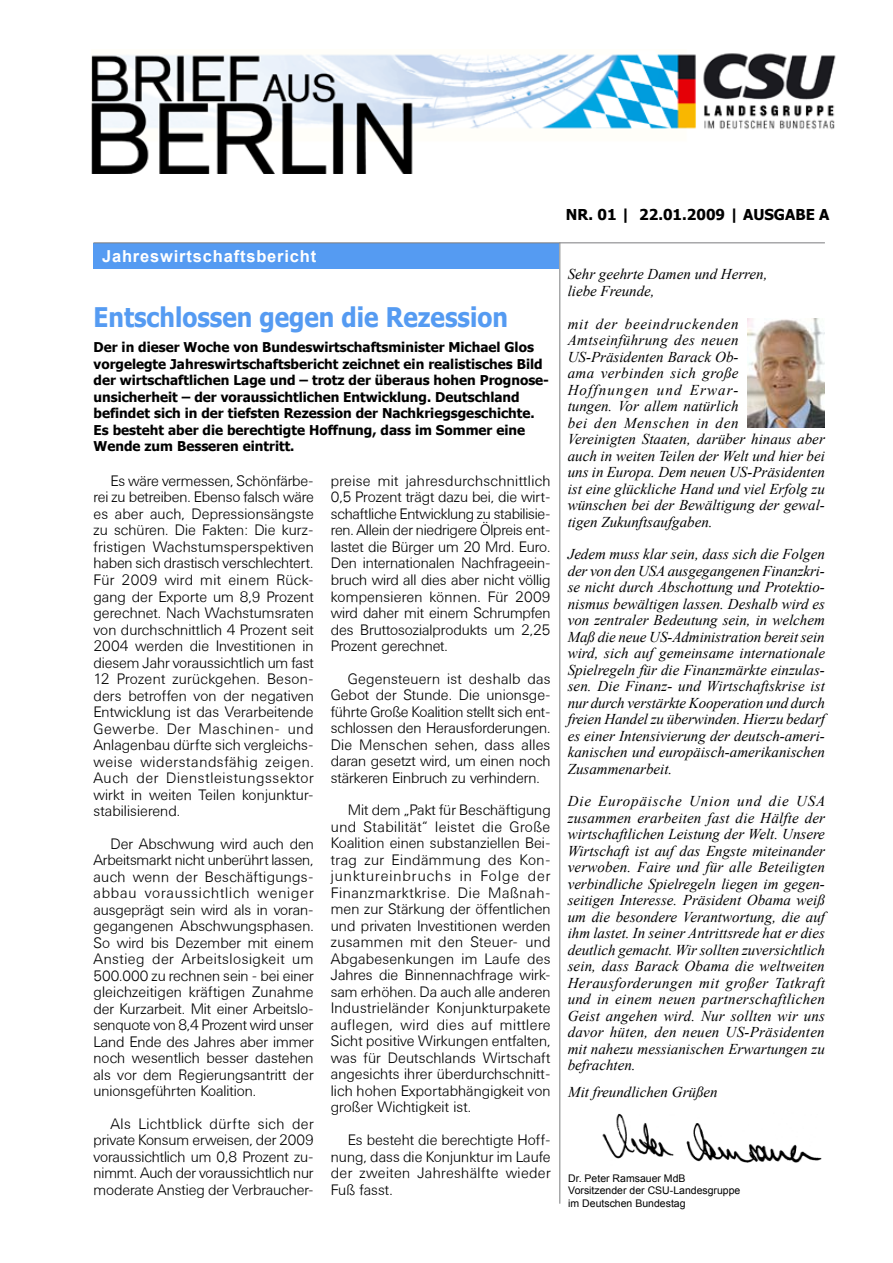
<style>
.page{position:relative;width:893px;height:1263px;background:#fff}
.page>*{position:absolute;margin:0;border:0;box-sizing:border-box;transform-origin:0 0}
.t1{font:700 27px "Tahoma";color:#559bf2;scale:.9 1}
.t2{font:700 16.5px "Arial";letter-spacing:.05em;color:#fff}
.t3{font:300 15px/16.5px "Univers BSK";letter-spacing:-.005em;color:#000;text-align:justify}
.t4{font:italic 15px/16.5px "Times New Roman";color:#000}
.t5{font:700 15px "Tahoma";color:#000}
.t6{font:700 13.5px/16.5px "Tahoma";color:#000}
.t7{font:10.5px/12.6px "Arial";color:#000}
</style>
<div class="page">
<div style="left:94px;top:243px;width:465px;height:26px;background:#559bf2"></div>
<hr style="left:93px;top:242px;width:732px;height:1px;background:#7b7c7e">
<hr style="left:559px;top:243px;width:1px;height:961px;background:#7b7c7e">
<img style="left:92px;top:53px;width:744px;height:120px">
<img style="left:747px;top:319px;width:78px;height:108px">
<img style="left:602px;top:1113px;width:220px;height:50px">
<p class="t2" style="left:102px;top:245px;width:216px">Jahreswirtschaftsbericht</p>
<h1 class="t1" style="left:94px;top:298px;width:462px">Entschlossen gegen die Rezession</h1>
<p class="t6" style="left:94px;top:338px;width:457px">Der in dieser Woche von Bundeswirtschaftsminister Michael Glos vorgelegte Jahreswirtschaftsbericht zeichnet ein realistisches Bild der wirtschaftlichen Lage und – trotz der überaus hohen Prognose&shy;unsicherheit – der voraussichtlichen Entwicklung. Deutschland befindet sich in der tiefsten Rezession der Nachkriegsgeschichte.<br>Es besteht aber die berechtigte Hoffnung, dass im Sommer eine Wende zum Besseren eintritt.</p>
<p class="t3" style="left:94px;top:473px;width:222px;text-indent:17px">Es wäre vermessen, Schönfärbe&shy;rei zu betreiben. Ebenso falsch wäre es aber auch, Depressionsängste zu schüren. Die Fakten: Die kurz&shy;fristigen Wachstumsperspektiven haben sich drastisch verschlechtert.<br>Für 2009 wird mit einem Rück&shy;gang der Exporte um 8,9 Prozent gerechnet. Nach Wachstumsraten von durchschnittlich 4 Prozent seit 2004 werden die Investitionen in diesem Jahr voraussichtlich um fast 12 Prozent zurückgehen. Beson&shy;ders betroffen von der negativen Entwicklung ist das Verarbeitende Gewerbe. Der Maschinen- und Anlagenbau dürfte sich vergleichs&shy;weise widerstandsfähig zeigen.<br>Auch der Dienstleistungssektor wirkt in weiten Teilen konjunktur&shy;stabilisierend.</p>
<p class="t3" style="left:94px;top:836px;width:222px;text-indent:17px">Der Abschwung wird auch den Arbeitsmarkt nicht unberührt lassen, auch wenn der Beschäftigungs&shy;abbau voraussichtlich weniger aus--geprägt sein wird als in voran&shy;gegangenen Abschwungsphasen.<br>So wird bis Dezember mit einem Anstieg der Arbeitslosigkeit um 500.000 zu rechnen sein - bei einer gleichzeitigen kräftigen Zunahme der Kurzarbeit. Mit einer Arbeitslo&shy;senquote von 8,4 Prozent wird unser Land Ende des Jahres aber immer noch wesentlich besser dastehen als vor dem Regierungsantritt der unionsgeführten Koalition.</p>
<p class="t3" style="left:94px;top:1116px;width:222px;text-indent:17px">Als Lichtblick dürfte sich der private Konsum erweisen, der 2009 voraussichtlich um 0,8 Prozent zu&shy;nimmt. Auch der voraussichtlich nur moderate Anstieg der Verbraucher-</p>
<p class="t3" style="left:331px;top:473px;width:221px">preise mit jahresdurchschnittlich 0,5 Prozent trägt dazu bei, die wirt&shy;schaftliche Entwicklung zu stabilisie&shy;ren. Allein der niedrigere Ölpreis ent&shy;lastet die Bürger um 20 Mrd. Euro.<br>Den internationalen Nachfrageein&shy;bruch wird all dies aber nicht völlig kompensieren können. Für 2009 wird daher mit einem Schrumpfen des Bruttosozialprodukts um 2,25<br>Prozent gerechnet.</p>
<p class="t3" style="left:331px;top:671px;width:221px;text-indent:17px">Gegensteuern ist deshalb das Gebot der Stunde. Die unionsge&shy;führte Große Koalition stellt sich ent&shy;schlossen den Herausforderungen.<br>Die Menschen sehen, dass alles daran gesetzt wird, um einen noch stärkeren Einbruch zu verhindern.</p>
<p class="t3" style="left:331px;top:802px;width:221px;text-indent:17px">Mit dem „Pakt für Beschäftigung und Stabilität“ leistet die Große Koalition einen substanziellen Bei&shy;trag zur Eindämmung des Kon&shy;junktureinbruchs in Folge der Finanzmarktkrise. Die Maßnah&shy;men zur Stärkung der öffentlichen und privaten Investitionen werden zusammen mit den Steuer- und Abgabesenkungen im Laufe des Jahres die Binnennachfrage wirk&shy;sam erhöhen. Da auch alle anderen Industrieländer Konjunkturpakete auflegen, wird dies auf mittlere Sicht positive Wirkungen entfalten, was für Deutschlands Wirtschaft angesichts ihrer überdurchschnitt&shy;lich hohen Exportabhängigkeit von großer Wichtigkeit ist.</p>
<p class="t3" style="left:331px;top:1132px;width:221px;text-indent:17px">Es besteht die berechtigte Hoff&shy;nung, dass die Konjunktur im Laufe der zweiten Jahreshälfte wieder Fuß fasst.</p>
<p class="t5" style="left:566px;top:204px;width:210px">Nr. 01 | 22.01.2009 | Ausgabe</p>
<p class="t5" style="left:819px;top:204px;width:12px">A</p>
<p class="t4" style="left:568px;top:266px;width:201px">Sehr geehrte Damen und Herren, liebe Freunde,</p>
<p class="t4" style="left:568px;top:315px;width:259px">mit der beeindruckenden<br>Amtseinführung des neuen<br>US-Präsidenten Barack Ob-<br>ama verbinden sich große<br>Hoffnungen und Erwar-<br>tungen. Vor allem natürlich<br>bei den Menschen in den<br>Vereinigten Staaten, darüber hinaus aber auch in weiten Teilen der Welt und hier bei uns in Europa. Dem neuen US-Präsidenten ist eine glückliche Hand und viel Erfolg zu wünschen bei der Bewältigung der gewal&shy;tigen Zukunftsaufgaben.</p>
<p class="t4" style="left:568px;top:546px;width:259px;text-align:justify">Jedem muss klar sein, dass sich die Folgen der von den USA ausgegangenen Finanzkri&shy;se nicht durch Abschottung und Protektio&shy;nismus bewältigen lassen. Deshalb wird es von zentraler Bedeutung sein, in welchem Maß die neue US-Administration bereit sein wird, sich auf gemeinsame internationale Spielregeln für die Finanzmärkte einzulas&shy;sen. Die Finanz- und Wirtschaftskrise ist nur durch verstärkte Kooperation und durch freien Handel zu überwinden. Hierzu bedarf es einer Intensivierung der deutsch-ameri&shy;kanischen und europäisch-amerikanischen Zusammenarbeit.</p>
<p class="t4" style="left:568px;top:793px;width:259px;text-align:justify">Die Europäische Union und die USA zusammen erarbeiten fast die Hälfte der wirtschaftlichen Leistung der Welt. Unsere Wirtschaft ist auf das Engste miteinander verwoben. Faire und für alle Beteiligten verbindliche Spielregeln liegen im gegen&shy;seitigen Interesse. Präsident Obama weiß um die besondere Verantwortung, die auf ihm lastet. In seiner Antrittsrede hat er dies deutlich gemacht. Wir sollten zuversichtlich sein, dass Barack Obama die weltweiten Herausforderungen mit großer Tatkraft und in einem neuen partnerschaftlichen Geist angehen wird. Nur sollten wir uns davor hüten, den neuen US-Präsidenten mit nahezu messianischen Erwartungen zu befrachten.</p>
<p class="t4" style="left:568px;top:1083px;width:151px">Mit freundlichen Grüßen</p>
<p class="t7" style="left:568px;top:1172px;width:174px">Dr. Peter Ramsauer MdB<br>Vorsitzender der CSU-Landesgruppe im Deutschen Bundestag</p>
</div>
